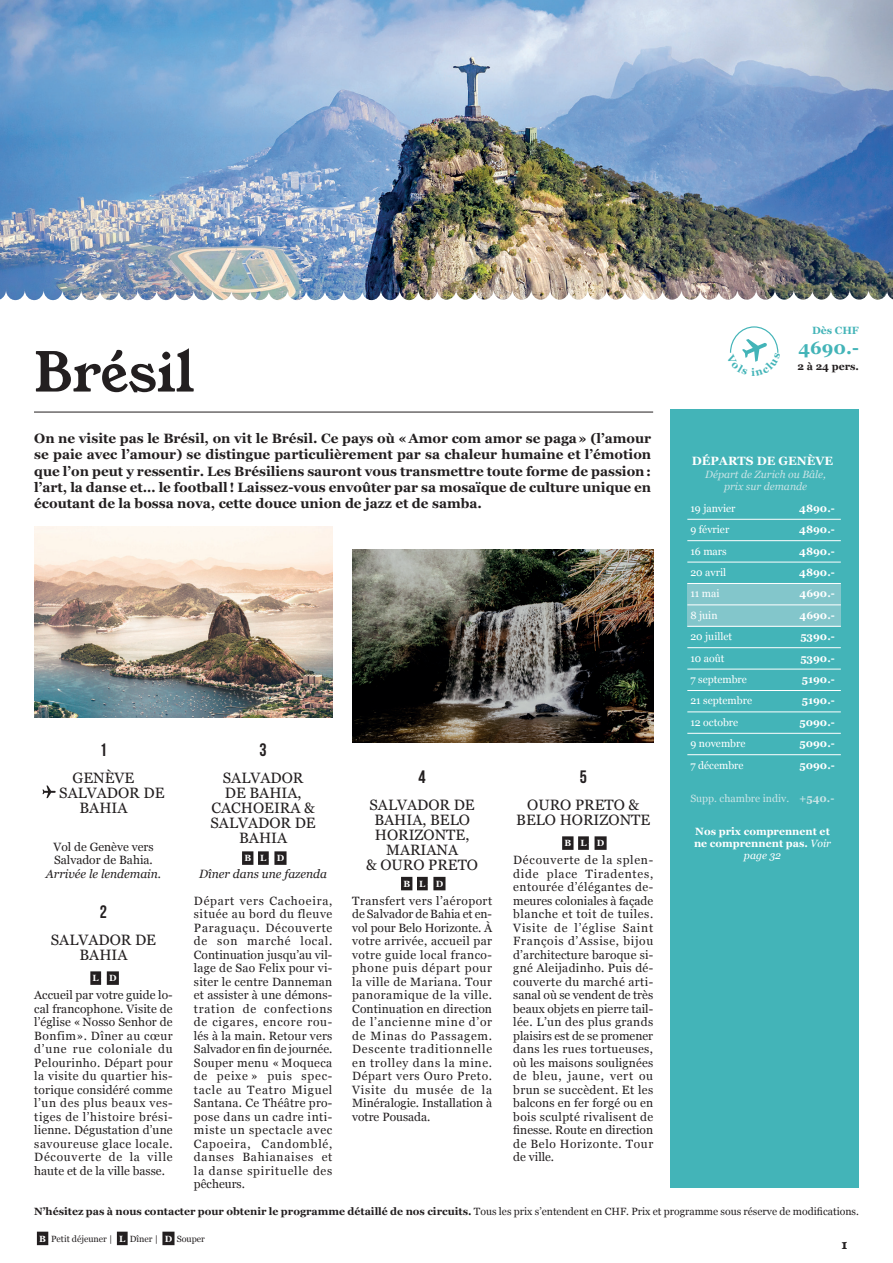
<style>
.page{position:relative;width:893px;height:1263px;background:#fff}
.page>*{position:absolute;margin:0;border:0;box-sizing:border-box;transform-origin:0 0}
.t1{font:54px "Young Serif";letter-spacing:-.01em;color:#231f20}
.t2{font:700 18px "Georgia";color:#43b4b8}
.t3{font:18px "Bebas Neue";color:#231f20}
.t4{font:15px/15px "Georgia";color:#231f20;text-align:center}
.t5{font:700 13.5px/16.2px "Georgia";color:#231f20;text-align:justify}
.t6{font:13.05px "Young Serif";color:#231f20}
.t7{font:12px/13.5px "Georgia";color:#231f20;text-align:justify}
.t8{font:italic 12px "Georgia";color:#231f20}
.t9{font:700 12px "Georgia";color:#fff}
.t10{font:700 10.5px "Georgia";color:#231f20}
.t11{font:700 10.5px/11.7px "Georgia";color:#fff;text-align:center}
.t12{font:10.5px "Georgia";color:#fff}
.t13{font:italic 10.5px/12.6px "Georgia";color:#c9e4e6;text-align:center}
.t14{font:10.5px "Georgia";color:#c9e4e6}
.t15{font:700 10.5px "Georgia";color:#43b4b8}
.t16{font:9px "Georgia";color:#231f20}
.t17{font:700 9px "Georgia";color:#fff}
.s1{font-weight:700}
.s2{font-weight:400;font-style:italic}
.s3{font-weight:400}
.s4{font-weight:700;color:#fff}
</style>
<div class="page">
<hr style="left:34px;top:412px;width:619px;height:1px;background:#231f20">
<div style="left:37px;top:1232px;width:11px;height:13px;background:#231f20"></div>
<div style="left:117px;top:1232px;width:11px;height:13px;background:#231f20"></div>
<div style="left:162px;top:1232px;width:13px;height:13px;background:#231f20"></div>
<img style="left:465px;top:0;width:428px;height:300px">
<img style="left:0;top:0;width:465px;height:300px">
<div style="left:670px;top:409px;width:188px;height:778px;background:#43b4b8"></div>
<div style="left:242px;top:851px;width:11px;height:14px;background:#231f20"></div>
<div style="left:258px;top:851px;width:11px;height:14px;background:#231f20"></div>
<div style="left:274px;top:851px;width:13px;height:14px;background:#231f20"></div>
<div style="left:401px;top:877px;width:11px;height:13px;background:#231f20"></div>
<div style="left:417px;top:877px;width:11px;height:13px;background:#231f20"></div>
<div style="left:433px;top:877px;width:12px;height:13px;background:#231f20"></div>
<div style="left:90px;top:971px;width:11px;height:14px;background:#231f20"></div>
<div style="left:107px;top:971px;width:12px;height:14px;background:#231f20"></div>
<svg style="left:42px;top:785px;width:14px;height:13px"></svg>
<img style="left:34px;top:527px;width:298px;height:190px">
<img style="left:352px;top:549px;width:301px;height:193px">
<div style="left:687px;top:583px;width:154px;height:43px;background:#83c6cb"></div>
<hr style="left:687px;top:519px;width:154px;height:1px;background:#fff">
<hr style="left:687px;top:540px;width:154px;height:1px;background:#fff">
<hr style="left:687px;top:562px;width:154px;height:1px;background:#fff">
<hr style="left:687px;top:583px;width:154px;height:1px;background:#fff">
<hr style="left:687px;top:605px;width:154px;height:1px;background:#fff">
<hr style="left:687px;top:626px;width:154px;height:1px;background:#fff">
<hr style="left:687px;top:647px;width:154px;height:1px;background:#fff">
<hr style="left:687px;top:669px;width:154px;height:1px;background:#fff">
<hr style="left:687px;top:690px;width:154px;height:1px;background:#fff">
<hr style="left:687px;top:712px;width:154px;height:1px;background:#fff">
<hr style="left:687px;top:733px;width:154px;height:1px;background:#fff">
<hr style="left:687px;top:754px;width:154px;height:1px;background:#fff">
<div style="left:562px;top:836px;width:11px;height:14px;background:#231f20"></div>
<div style="left:578px;top:836px;width:11px;height:14px;background:#231f20"></div>
<div style="left:594px;top:836px;width:13px;height:14px;background:#231f20"></div>
<svg style="left:730px;top:326px;width:49px;height:36px"></svg>
<h1 class="t1" style="left:34px;top:335px;width:162px">Brésil</h1>
<p class="t5" style="left:34px;top:430px;width:618px">On ne visite pas le Brésil, on vit le Brésil. Ce pays où «Amor com amor se paga» (l’amour se paie avec l’amour) se distingue particulièrement par sa chaleur humaine et l’émotion que l’on peut y ressentir. Les Brésiliens sauront vous transmettre toute forme de passion: l’art, la danse et… le football! Laissez-vous envoûter par sa mosaïque de culture unique en écoutant de la bossa nova, cette douce union de jazz et de samba.</p>
<h2 class="t3" style="left:100px;top:740px;width:9px">1</h2>
<p class="t4" style="left:73px;top:770px;width:63px">GENÈVE</p>
<p class="t4" style="left:59px;top:785px;width:107px">SALVADOR DE</p>
<p class="t4" style="left:79px;top:800px;width:50px">BAHIA</p>
<p class="t7" style="left:53px;top:839px;width:102px">Vol de Genève vers<br>Salvador de Bahia.</p>
<p class="t8" style="left:46px;top:865px;width:117px">Arrivée le lendemain.</p>
<h2 class="t3" style="left:100px;top:902px;width:9px">2</h2>
<p class="t4" style="left:51px;top:932px;width:107px">SALVADOR DE<br>BAHIA</p>
<p class="t17" style="left:93px;top:971px;width:25px">L - D</p>
<p class="t7" style="left:34px;top:988px;width:140px">Accueil par votre guide lo&shy;cal francophone. Visite de l’église «Nosso Senhor de Bonfim». Dîner au cœur d’une rue coloniale du Pelourinho. Départ pour la visite du quartier his&shy;torique considéré comme l’un des plus beaux ves&shy;tiges de l’histoire brési&shy;lienne. Dégustation d’une savoureuse glace locale.<br>Découverte de la ville haute et de la ville basse.</p>
<h2 class="t3" style="left:260px;top:740px;width:9px">3</h2>
<p class="t4" style="left:211px;top:770px;width:107px">SALVADOR<br>DE BAHIA,<br>CACHOEIRA &amp;<br>SALVADOR DE<br>BAHIA</p>
<p class="t17" style="left:244px;top:851px;width:41px">B L - D</p>
<p class="t8" style="left:199px;top:865px;width:129px">Dîner dans une fazenda</p>
<p class="t7" style="left:194px;top:893px;width:140px">Départ vers Cachoeira, située au bord du fleuve Paraguaçu. Découverte de son marché local.<br>Continuation jusqu’au vil&shy;lage de Sao Felix pour vi&shy;siter le centre Danneman et assister à une démons&shy;tration de confections de cigares, encore rou&shy;lés à la main. Retour vers Salvador en fin de journée.<br>Souper menu « Moqueca de peixe » puis spec&shy;tacle au Teatro Miguel Santana. Ce Théâtre pro&shy;pose dans un cadre inti&shy;miste un spectacle avec Capoeira, Candomblé, danses Bahianaises et la danse spirituelle des pêcheurs.</p>
<h2 class="t3" style="left:419px;top:767px;width:9px">4</h2>
<p class="t4" style="left:366px;top:797px;width:113px">SALVADOR DE<br>BAHIA, BELO<br>HORIZONTE,<br>MARIANA<br>&amp; OURO PRETO</p>
<p class="t17" style="left:403px;top:877px;width:41px">B L - D</p>
<p class="t7" style="left:352px;top:893px;width:141px">Transfert vers l’aéroport de Salvador de Bahia et en&shy;vol pour Belo Horizonte. À votre arrivée, accueil par votre guide local franco&shy;phone puis départ pour la ville de Mariana. Tour panoramique de la ville.<br>Continuation en direction de l’ancienne mine d’or de Minas do Passagem.<br>Descente traditionnelle en trolley dans la mine.<br>Départ vers Ouro Preto.<br>Visite du musée de la Minéralogie. Installation à votre Pousada.</p>
<h2 class="t3" style="left:580px;top:767px;width:9px">5</h2>
<p class="t4" style="left:516px;top:797px;width:135px">OURO PRETO &amp;<br>BELO HORIZONTE</p>
<p class="t17" style="left:564px;top:836px;width:41px">B L - D</p>
<p class="t7" style="left:513px;top:853px;width:141px">Découverte de la splen&shy;dide place Tiradentes, entourée d’élégantes de&shy;meures coloniales à façade blanche et toit de tuiles.<br>Visite de l’église Saint François d’Assise, bijou d’architecture baroque si&shy;gné Aleijadinho. Puis dé&shy;couverte du marché arti&shy;sanal où se vendent de très beaux objets en pierre tail&shy;lée. L’un des plus grands plaisirs est de se promener dans les rues tortueuses, où les maisons soulignées de bleu, jaune, vert ou brun se succèdent. Et les balcons en fer forgé ou en bois sculpté rivalisent de finesse. Route en direction de Belo Horizonte. Tour de ville.</p>
<p class="t15" style="left:812px;top:323px;width:48px">Dès CHF</p>
<h2 class="t2" style="left:799px;top:334px;width:62px">4690.-</h2>
<p class="t10" style="left:797px;top:358px;width:63px">2 à 24 pers.</p>
<p class="t9" style="left:692px;top:452px;width:143px">DÉPARTS DE GENÈVE</p>
<p class="t13" style="left:705px;top:467px;width:122px">Départ de Zurich ou Bâle, prix sur demande</p>
<p class="t12" style="left:690px;top:500px;width:47px">19 janvier</p>
<p class="t11" style="left:799px;top:502px;width:37px">4890.-</p>
<p class="t12" style="left:690px;top:522px;width:40px">9 février</p>
<p class="t11" style="left:799px;top:523px;width:37px">4890.-</p>
<p class="t12" style="left:690px;top:543px;width:38px">16 mars</p>
<p class="t11" style="left:799px;top:544px;width:37px">4890.-</p>
<p class="t12" style="left:690px;top:565px;width:37px">20 avril</p>
<p class="t11" style="left:799px;top:566px;width:37px">4890.-</p>
<p class="t12" style="left:690px;top:586px;width:31px">11 mai</p>
<p class="t11" style="left:799px;top:587px;width:37px">4690.-</p>
<p class="t12" style="left:690px;top:607px;width:29px">8 juin</p>
<p class="t11" style="left:799px;top:609px;width:37px">4690.-</p>
<p class="t12" style="left:690px;top:629px;width:43px">20 juillet</p>
<p class="t11" style="left:800px;top:630px;width:36px">5390.-</p>
<p class="t12" style="left:690px;top:650px;width:36px">10 août</p>
<p class="t11" style="left:800px;top:651px;width:36px">5390.-</p>
<p class="t12" style="left:690px;top:672px;width:58px">7 septembre</p>
<p class="t11" style="left:802px;top:673px;width:35px">5190.-</p>
<p class="t12" style="left:690px;top:693px;width:63px">21 septembre</p>
<p class="t11" style="left:802px;top:694px;width:35px">5190.-</p>
<p class="t12" style="left:690px;top:714px;width:49px">12 octobre</p>
<p class="t11" style="left:799px;top:716px;width:37px">5090.-</p>
<p class="t12" style="left:690px;top:736px;width:57px">9 novembre</p>
<p class="t11" style="left:799px;top:737px;width:37px">5090.-</p>
<p class="t12" style="left:690px;top:757px;width:55px">7 décembre</p>
<p class="t11" style="left:799px;top:758px;width:37px">5090.-</p>
<p class="t14" style="left:690px;top:791px;width:145px">Supp. chambre indiv. <span class="s1">+540.-</span></p>
<p class="t11" style="left:694px;top:825px;width:139px">Nos prix comprennent et ne comprennent pas. <span class="s2">Voir page 32</span></p>
<p class="t10" style="left:34px;top:1203px;width:826px">N’hésitez pas à nous contacter pour obtenir le programme détaillé de nos circuits. <span class="s3">Tous les prix s’entendent en CHF. Prix et programme sous réserve de modifications.</span></p>
<p class="t16" style="left:39px;top:1232px;width:167px"><span class="s4">B</span> Petit déjeuner | <span class="s4">L</span> Dîner | <span class="s4">D</span> Souper</p>
<p class="t6" style="left:842px;top:1235px;width:7px">1</p>
</div>
